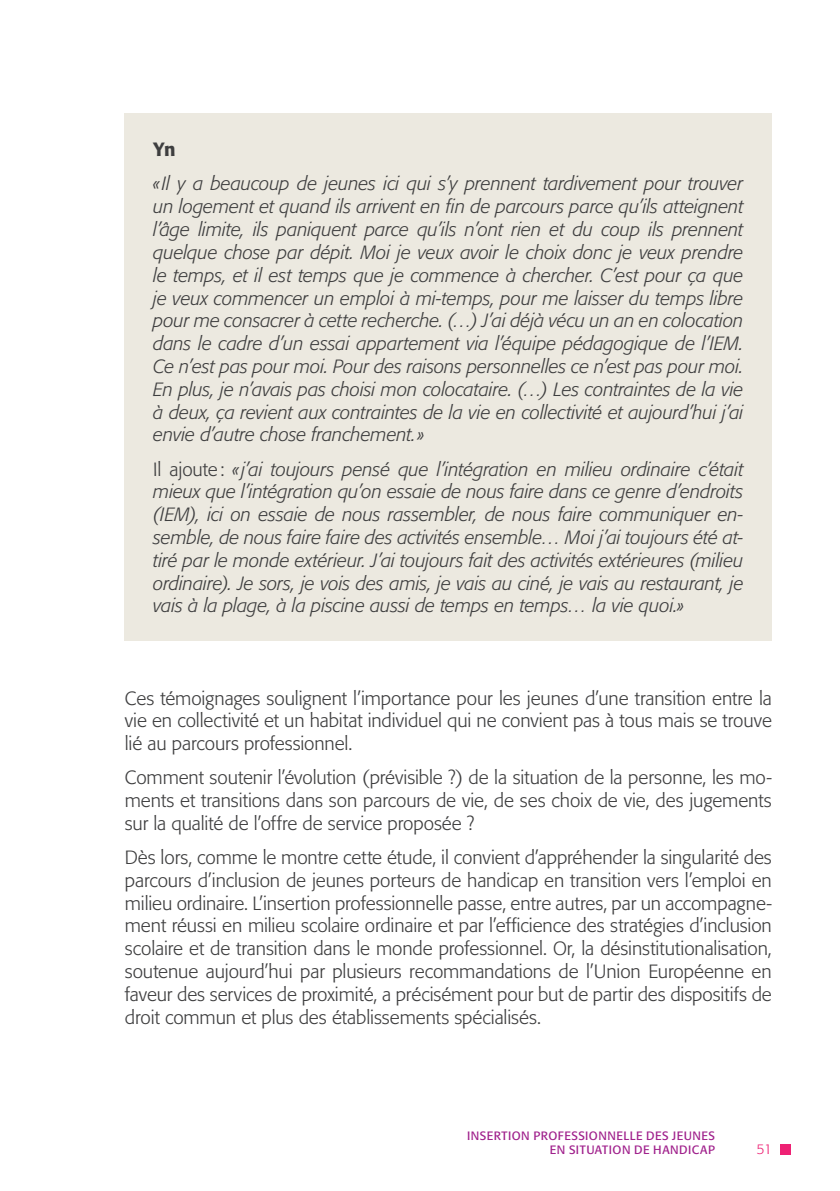
<style>
.page{position:relative;width:840px;height:1191px;background:#fff}
.page>*{position:absolute;margin:0;border:0;box-sizing:border-box;transform-origin:0 0}
.t1{font:italic 300 19px/22.8px "Formata Std";letter-spacing:-.005em;color:#3e3e3f;text-align:justify}
.t2{font:300 19px/22.8px "Formata Std";letter-spacing:-.005em;color:#3e3e3f;text-align:justify}
.t3{font:500 19px "Formata Std";color:#3e3e3f}
.t4{font:300 14px "Formata Std";color:#ee2174}
.t5{font:12px/14.4px "Formata Std";letter-spacing:.04em;color:#a0218c;text-align:right}
.s1{font-style:normal}
</style>
<div class="page">
<div style="left:780px;top:1144px;width:10px;height:10px;background:#ee2174"></div>
<div style="left:125px;top:113px;width:646px;height:527px;background:#ece9e0"></div>
<p class="t3" style="left:153px;top:138px;width:24px">Yn</p>
<p class="t1" style="left:153px;top:172px;width:591px">«Il y a beaucoup de jeunes ici qui s’y prennent tardivement pour trouver un logement et quand ils arrivent en fin de parcours parce qu’ils atteignent l’âge limite, ils paniquent parce qu’ils n’ont rien et du coup ils prennent quelque chose par dépit. Moi je veux avoir le choix donc je veux prendre le temps, et il est temps que je commence à chercher. C’est pour ça que je veux commencer un emploi à mi-temps, pour me laisser du temps libre pour me consacrer à cette recherche. (…) J’ai déjà vécu un an en colocation dans le cadre d’un essai appartement via l’équipe pédagogique de l’IEM.<br>Ce n’est pas pour moi. Pour des raisons personnelles ce n’est pas pour moi.<br>En plus, je n’avais pas choisi mon colocataire. (…) Les contraintes de la vie à deux, ça revient aux contraintes de la vie en collectivité et aujourd’hui j’ai envie d’autre chose franchement.»</p>
<p class="t1" style="left:153px;top:457px;width:591px"><span class="s1">Il ajoute:</span> «j’ai toujours pensé que l’intégration en milieu ordinaire c’était mieux que l’intégration qu’on essaie de nous faire dans ce genre d’endroits (IEM), ici on essaie de nous rassembler, de nous faire communiquer en&shy;semble, de nous faire faire des activités ensemble… Moi j’ai toujours été at&shy;tiré par le monde extérieur. J’ai toujours fait des activités extérieures (milieu ordinaire). Je sors, je vois des amis, je vais au ciné, je vais au restaurant, je vais à la plage, à la piscine aussi de temps en temps… la vie quoi.»</p>
<p class="t2" style="left:125px;top:686px;width:648px">Ces témoignages soulignent l’importance pour les jeunes d’une transition entre la vie en collectivité et un habitat individuel qui ne convient pas à tous mais se trouve lié au parcours professionnel.</p>
<p class="t2" style="left:125px;top:766px;width:648px">Comment soutenir l’évolution (prévisible ?) de la situation de la personne, les mo&shy;ments et transitions dans son parcours de vie, de ses choix de vie, des jugements sur la qualité de l’offre de service proposée ?</p>
<p class="t2" style="left:125px;top:846px;width:648px">Dès lors, comme le montre cette étude, il convient d’appréhender la singularité des parcours d’inclusion de jeunes porteurs de handicap en transition vers l’emploi en milieu ordinaire. L’insertion professionnelle passe, entre autres, par un accompagne&shy;ment réussi en milieu scolaire ordinaire et par l’efficience des stratégies d’inclusion scolaire et de transition dans le monde professionnel. Or, la désinstitutionalisation, soutenue aujourd’hui par plusieurs recommandations de l’Union Européenne en faveur des services de proximité, a précisément pour but de partir des dispositifs de droit commun et plus des établissements spécialisés.</p>
<p class="t5" style="left:467px;top:1128px;width:249px">INSERTION PROFESSIONNELLE DES JEUNES<br>EN SITUATION DE HANDICAP</p>
<p class="t4" style="left:756px;top:1141px;width:17px">51</p>
</div>
